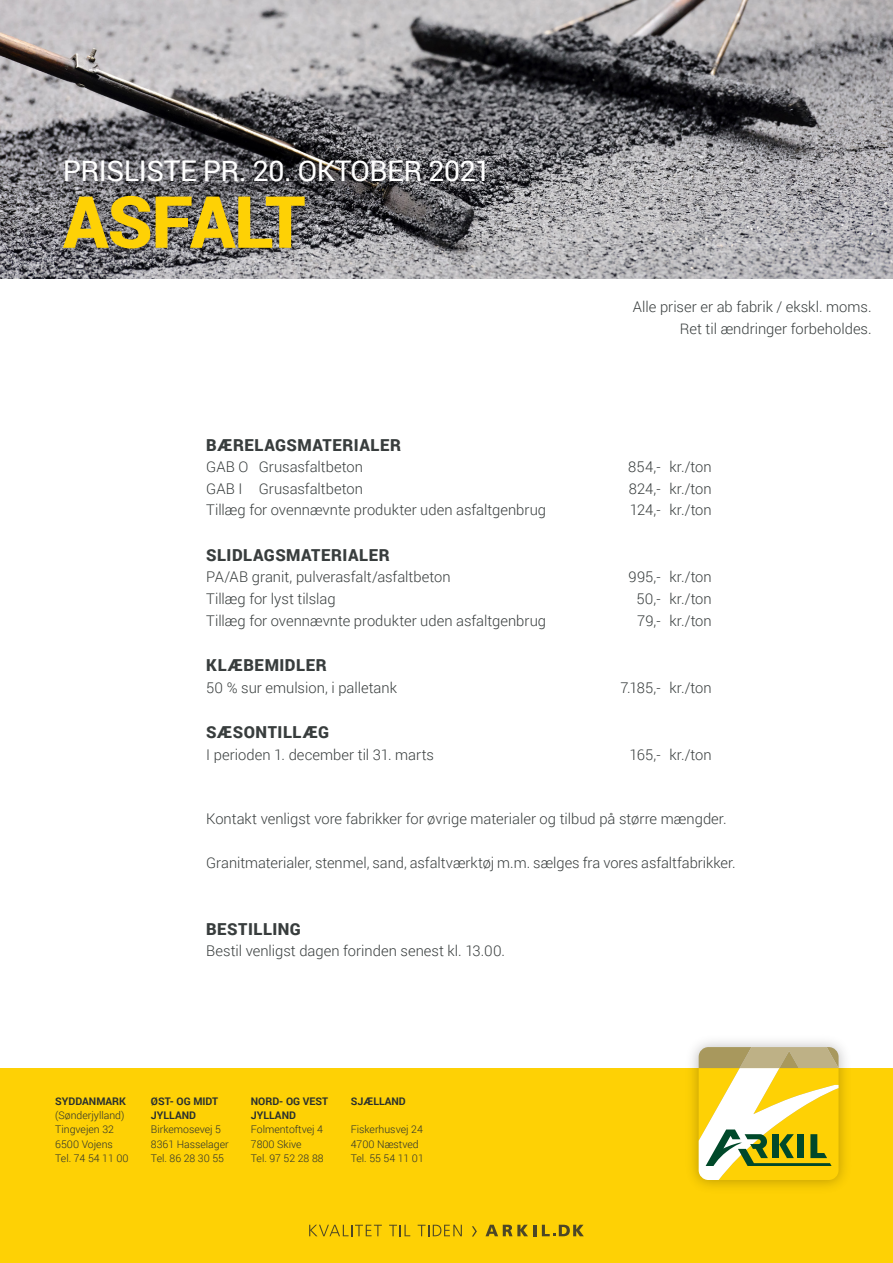
<style>
.page{position:relative;width:893px;height:1263px;background:#fff}
.page>*{position:absolute;margin:0;border:0;box-sizing:border-box;transform-origin:0 0}
.t1{font:900 72px "Roboto";letter-spacing:-.015em;color:#fed105}
.t2{font:28.5px "Roboto";letter-spacing:-.015em;color:#fff}
.t3{font:900 16.5px "Roboto";letter-spacing:.03em;color:#383d3d}
.t4{font:300 14.7px/21.6px "Roboto";color:#383d3d;text-align:right}
.t5{font:300 10.5px/14.2px "Roboto";color:#282f2f}
.t6{font:700 10.5px/14.2px "Roboto";color:#282f2f}
</style>
<div class="page">
<img style="left:0;top:0;width:893px;height:279px">
<div style="left:0;top:1068px;width:893px;height:195px;background:#fed105"></div>
<img style="left:692px;top:1041px;width:153px;height:146px">
<svg style="left:699px;top:1047px;width:139px;height:133px"></svg>
<svg style="left:309px;top:1225px;width:73px;height:11px"></svg>
<svg style="left:389px;top:1225px;width:21px;height:11px"></svg>
<svg style="left:418px;top:1225px;width:44px;height:11px"></svg>
<svg style="left:472px;top:1226px;width:5px;height:10px"></svg>
<svg style="left:485px;top:1225px;width:51px;height:11px"></svg>
<svg style="left:542px;top:1225px;width:42px;height:11px"></svg>
<div style="left:62px;top:157px;width:436px;height:37px;background:#231f20;opacity:.25"></div>
<div style="left:60px;top:192px;width:257px;height:69px;background:#231f20;opacity:.25"></div>
<h2 class="t2" style="left:63px;top:151px;width:430px">PRISLISTE PR. 20. OKTOBER 2021</h2>
<h1 class="t1" style="left:63px;top:171px;width:244px">ASFALT</h1>
<p class="t4" style="left:633px;top:296px;width:240px">Alle priser er ab fabrik / ekskl. moms.<br>Ret til ændringer forbeholdes.</p>
<p class="t3" style="left:206px;top:433px;width:196px">BÆRELAGSMATERIALER</p>
<p class="t4" style="left:206px;top:456px;width:158px">GAB O Grusasfaltbeton</p>
<p class="t4" style="left:628px;top:456px;width:85px">854,- kr./ton</p>
<p class="t4" style="left:206px;top:477px;width:158px">GAB I Grusasfaltbeton</p>
<p class="t4" style="left:629px;top:477px;width:84px">824,- kr./ton</p>
<p class="t4" style="left:206px;top:499px;width:341px">Tillæg for ovennævnte produkter uden asfaltgenbrug</p>
<p class="t4" style="left:630px;top:499px;width:83px">124,- kr./ton</p>
<p class="t3" style="left:206px;top:543px;width:185px">SLIDLAGSMATERIALER</p>
<p class="t4" style="left:206px;top:566px;width:246px">PA/AB granit, pulverasfalt/asfaltbeton</p>
<p class="t4" style="left:629px;top:566px;width:85px">995,- kr./ton</p>
<p class="t4" style="left:206px;top:587px;width:131px">Tillæg for lyst tilslag</p>
<p class="t4" style="left:636px;top:587px;width:77px">50,- kr./ton</p>
<p class="t4" style="left:206px;top:609px;width:341px">Tillæg for ovennævnte produkter uden asfaltgenbrug</p>
<p class="t4" style="left:637px;top:609px;width:76px">79,- kr./ton</p>
<p class="t3" style="left:206px;top:654px;width:122px">KLÆBEMIDLER</p>
<p class="t4" style="left:206px;top:676px;width:192px">50 % sur emulsion, i palletank</p>
<p class="t4" style="left:620px;top:676px;width:93px">7.185,- kr./ton</p>
<p class="t3" style="left:206px;top:721px;width:124px">SÆSONTILLÆG</p>
<p class="t4" style="left:206px;top:743px;width:229px">I perioden 1. december til 31. marts</p>
<p class="t4" style="left:629px;top:743px;width:84px">165,- kr./ton</p>
<p class="t4" style="left:206px;top:808px;width:522px">Kontakt venligst vore fabrikker for øvrige materialer og tilbud på større mængder.</p>
<p class="t4" style="left:206px;top:851px;width:531px">Granitmaterialer, stenmel, sand, asfaltværktøj m.m. sælges fra vores asfaltfabrikker.</p>
<p class="t3" style="left:206px;top:917px;width:96px">BESTILLING</p>
<p class="t4" style="left:206px;top:940px;width:300px">Bestil venligst dagen forinden senest kl. 13.00.</p>
<p class="t6" style="left:55px;top:1094px;width:72px">SYDDANMARK</p>
<p class="t5" style="left:55px;top:1108px;width:75px">(Sønderjylland)<br>Tingvejen 32<br>6500 Vojens<br>Tel. 74 54 11 00</p>
<p class="t6" style="left:151px;top:1094px;width:69px">ØST- OG MIDT<br>JYLLAND</p>
<p class="t5" style="left:151px;top:1122px;width:79px">Birkemosevej 5<br>8361 Hasselager<br>Tel. 86 28 30 55</p>
<p class="t6" style="left:251px;top:1094px;width:79px">NORD- OG VEST<br>JYLLAND</p>
<p class="t5" style="left:251px;top:1122px;width:74px">Folmentoftvej 4<br>7800 Skive<br>Tel. 97 52 28 88</p>
<p class="t6" style="left:351px;top:1094px;width:57px">SJÆLLAND</p>
<p class="t5" style="left:351px;top:1122px;width:75px">Fiskerhusvej 24<br>4700 Næstved<br>Tel. 55 54 11 01</p>
</div>
